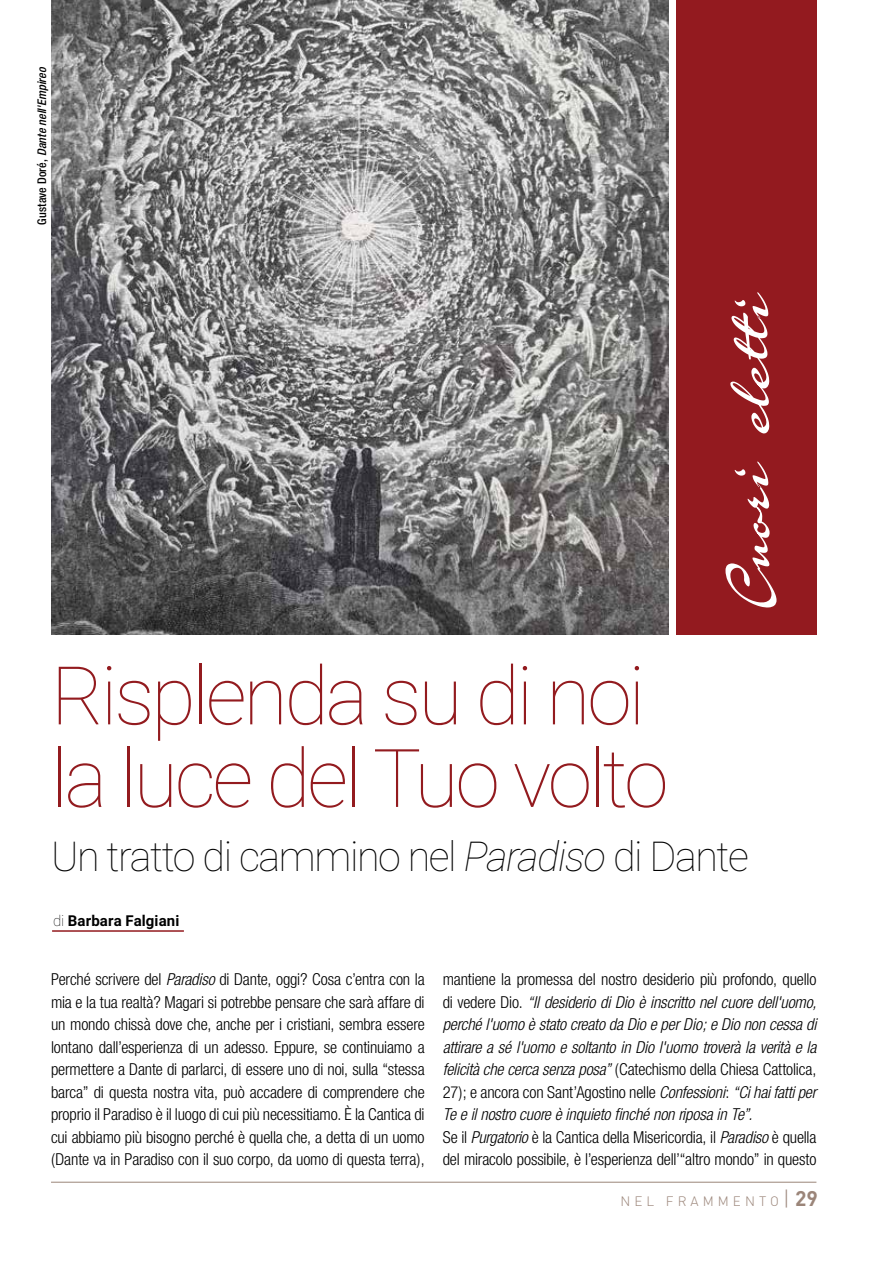
<style>
.page{position:relative;width:893px;height:1263px;background:#fff}
.page>*{position:absolute;margin:0;border:0;box-sizing:border-box;transform-origin:0 0}
.t1{font:100 81px/82.5px "Roboto";letter-spacing:-.04em;color:#931b1f}
.t2{font:100 41.25px "Roboto";letter-spacing:-.035em;color:#000}
.t3{font:italic 300 condensed 16.5px/22.5px "Helvetica Neue";letter-spacing:-.005em;color:#000}
.t4{font:300 condensed 16.5px/22.5px "Helvetica Neue";letter-spacing:-.01em;color:#000;text-align:justify}
.t5{font:700 15px "Roboto";letter-spacing:.01em;color:#000}
.t6{font:300 13.5px "DIN";letter-spacing:.3em;color:#9b8579}
.t7{font:italic 500 condensed 12px "Helvetica Neue";color:#000}
.s1{font-style:normal}
.s2{font-style:italic}
.s3{font-weight:100}
.s4{font-size:21px}
.s5{font-weight:700;font-size:21px}
</style>
<div class="page">
<hr style="left:51px;top:1182px;width:765px;height:1px;background:#9b8579">
<img style="left:52px;top:0;width:616px;height:634px">
<hr style="left:52px;top:930px;width:132px;height:2px;background:#931a1f">
<div style="left:676px;top:0;width:140px;height:634px;background:#931a1f"></div>
<svg style="left:725px;top:292px;width:51px;height:316px"></svg>
<p class="t7" style="left:35px;top:225px;width:159px;rotate:-90deg"><span class="s1">Gustave Doré,</span> Dante nell'Empireo</p>
<h1 class="t1" style="left:51px;top:651px;width:619px">Risplenda su di noi la luce del Tuo volto</h1>
<h2 class="t2" style="left:51px;top:828px;width:699px">Un tratto di cammino nel <span class="s2">Paradiso</span> di Dante</h2>
<p class="t5" style="left:53px;top:910px;width:128px"><span class="s3">di</span> Barbara Falgiani</p>
<p class="t4" style="left:51px;top:968px;width:375px">Perché scrivere del <span class="s2">Paradiso</span> di Dante, oggi? Cosa c’entra con la mia e la tua realtà? Magari si potrebbe pensare che sarà affare di un mondo chissà dove che, anche per i cristiani, sembra essere lontano dall’esperienza di un adesso. Eppure, se continuiamo a permettere a Dante di parlarci, di essere uno di noi, sulla “stessa barca” di questa nostra vita, può accadere di comprendere che proprio il Paradiso è il luogo di cui più necessitiamo. È la Cantica di cui abbiamo più bisogno perché è quella che, a detta di un uomo (Dante va in Paradiso con il suo corpo, da uomo di questa terra),</p>
<p class="t3" style="left:443px;top:968px;width:375px"><span class="s1">mantiene la promessa del nostro desiderio più profondo, quello di vedere Dio.</span> “Il desiderio di Dio è inscritto nel cuore dell'uomo, perché l'uomo è stato creato da Dio e per Dio; e Dio non cessa di attirare a sé l'uomo e soltanto in Dio l'uomo troverà la verità e la felicità che cerca senza posa” <span class="s1">(Catechismo della Chiesa Cattolica, 27); e ancora con Sant’Agostino nelle</span> Confessioni<span class="s1">:</span> “Ci hai fatti per Te e il nostro cuore è inquieto finché non riposa in Te”.<br><span class="s1">Se il</span> Purgatorio <span class="s1">è la Cantica della Misericordia, il</span> Paradiso <span class="s1">è quella del miracolo possibile, è l’esperienza dell’“altro mondo” in questo</span></p>
<p class="t6" style="left:620px;top:1193px;width:199px">NEL FRAMMENTO<span class="s4">|</span> <span class="s5">29</span></p>
</div>
